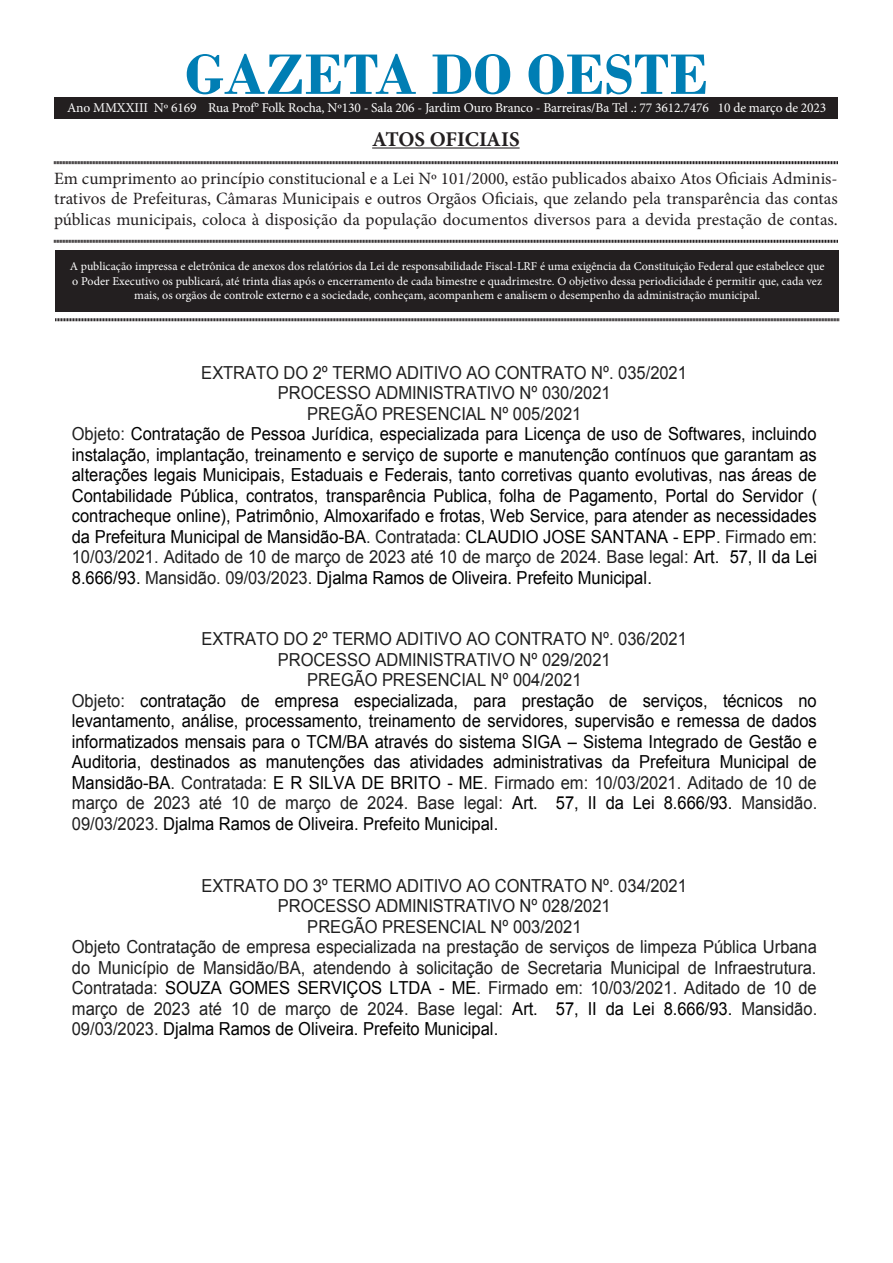
<style>
.page{position:relative;width:893px;height:1263px;background:#fff}
.page>*{position:absolute;margin:0;border:0;box-sizing:border-box;transform-origin:0 0}
.t1{font:700 60px "Bodoni";color:#007eb4}
.t2{font:700 21px "Minion Pro";letter-spacing:-.005em;color:#231f20}
.t3{font:18px "Arial";color:#000;scale:.92 1}
.t4{font:18px "Arial";color:#202020;scale:.92 1}
.t5{font:17.25px/20.7px "Minion Pro";color:#231f20;text-align:justify}
.t6{font:13.5px "Minion Pro";letter-spacing:-.01em;color:#fff}
.t7{font:12px/14.4px "Minion Pro";color:#fff;text-align:center}
.s1{color:#202020}
.s2{color:#000}
.s3{font-style:inherit}
</style>
<div class="page">
<div style="left:55px;top:250px;width:784px;height:61px;background:#231f20"></div>
<hr style="left:372px;top:147px;width:148px;height:2px;background:#231f20">
<svg style="left:54px;top:161px;width:784px;height:4px;background:#908e8e"></svg>
<svg style="left:54px;top:239px;width:784px;height:4px;background:#908e8e"></svg>
<svg style="left:55px;top:318px;width:784px;height:4px;background:#908e8e"></svg>
<div style="left:54px;top:98px;width:784px;height:20px;background:#231f20"></div>
<p class="t1" style="left:185px;top:39px;width:525px">GAZETA DO OESTE</p>
<p class="t2" style="left:372px;top:124px;width:149px">ATOS OFICIAIS</p>
<p class="t5" style="left:54px;top:168px;width:785px">Em cumprimento ao princípio constitucional e a Lei Nº 101/2000, estão publicados abaixo Atos Oficiais Adminis&shy;trativos de Prefeituras, Câmaras Municipais e outros Orgãos Oficiais, que zelando pela transparência das contas públicas municipais, coloca à disposição da população documentos diversos para a devida prestação de contas.</p>
<p class="t7" style="left:70px;top:259px;width:756px">A publicação impressa e eletrônica de anexos dos relatórios da Lei de responsabilidade Fiscal-LRF é uma exigência da Constituição Federal que estabelece que o Poder Executivo os publicará, até trinta dias após o encerramento de cada bimestre e quadrimestre. O objetivo dessa periodicidade é permitir que, cada vez mais, os orgãos de controle externo e a sociedade, conheçam, acompanhem e analisem o desempenho da administração municipal.</p>
<p class="t6" style="left:67px;top:98px;width:761px">Ano MMXXIII Nº 6169 Rua Prof° Folk Rocha, Nº130 - Sala 206 - Jardim Ouro Branco - Barreiras/Ba Tel .: 77 3612.7476 10 de março de 2023</p>
<p class="t4" style="left:201px;top:360px;width:529px">EXTRATO DO 2º TERMO ADITIVO AO CONTRATO Nº. 035/2021</p>
<p class="t4" style="left:278px;top:381px;width:363px">PROCESSO ADMINISTRATIVO Nº 030/2021</p>
<p class="t4" style="left:307px;top:401px;width:300px">PREGÃO PRESENCIAL Nº 005/2021</p>
<p class="t3" style="left:72px;top:422px;width:811px"><span class="s1">Objeto:</span> Contratação de Pessoa Jurídica, especializada para Licença de uso de Softwares, incluindo</p>
<p class="t3" style="left:72px;top:443px;width:811px">instalação, implantação, treinamento e serviço de suporte e manutenção contínuos que garantam as</p>
<p class="t3" style="left:72px;top:463px;width:811px">alterações legais Municipais, Estaduais e Federais, tanto corretivas quanto evolutivas, nas áreas de</p>
<p class="t3" style="left:72px;top:484px;width:812px">Contabilidade Pública, contratos, transparência Publica, folha de Pagamento, Portal do Servidor (</p>
<p class="t3" style="left:72px;top:504px;width:811px">contracheque online), Patrimônio, Almoxarifado e frotas, Web Service, para atender as necessidades</p>
<p class="t3" style="left:72px;top:524px;width:812px">da Prefeitura Municipal de Mansidão-BA<span class="s1">. Contratada:</span> CLAUDIO JOSE SANTANA - EPP<span class="s1">. Firmado em:</span></p>
<p class="t4" style="left:72px;top:545px;width:811px">10/03/2021. Aditado de 10 de março de 2023 até 10 de março de 2024. Base legal: <span class="s2">Art. 57, II da Lei</span></p>
<p class="t3" style="left:72px;top:565px;width:632px">8.666/93. <span class="s1">Mansidão. 09/03/2023.</span> Djalma Ramos de Oliveira. Prefeito Municipal.</p>
<p class="t4" style="left:201px;top:627px;width:529px">EXTRATO DO 2º TERMO ADITIVO AO CONTRATO Nº. 036/2021</p>
<p class="t4" style="left:278px;top:648px;width:363px">PROCESSO ADMINISTRATIVO Nº 029/2021</p>
<p class="t4" style="left:307px;top:668px;width:300px">PREGÃO PRESENCIAL Nº 004/2021</p>
<p class="t3" style="left:72px;top:689px;width:811px"><span class="s1">Objeto:</span> contratação de empresa especializada, para prestação de serviços, técnicos no</p>
<p class="t3" style="left:72px;top:709px;width:811px">levantamento, análise, processamento, treinamento de servidores, supervisão e remessa de dados</p>
<p class="t3" style="left:72px;top:730px;width:812px">informatizados mensais para o TCM/BA através do sistema SIGA <span class="s3">–</span> Sistema Integrado de Gestão e</p>
<p class="t3" style="left:72px;top:750px;width:811px">Auditoria, destinados as manutenções das atividades administrativas da Prefeitura Municipal de</p>
<p class="t4" style="left:72px;top:771px;width:811px"><span class="s2">Mansidão-BA</span>. Contratada: <span class="s2">E R SILVA DE BRITO - ME</span>. Firmado em: 10/03/2021. Aditado de 10 de</p>
<p class="t4" style="left:72px;top:791px;width:812px">março de 2023 até 10 de março de 2024. Base legal: <span class="s2">Art. 57, II da Lei 8.666/93.</span> Mansidão.</p>
<p class="t3" style="left:72px;top:812px;width:465px"><span class="s1">09/03/2023.</span> Djalma Ramos de Oliveira. Prefeito Municipal.</p>
<p class="t4" style="left:201px;top:873px;width:529px">EXTRATO DO 3º TERMO ADITIVO AO CONTRATO Nº. 034/2021</p>
<p class="t4" style="left:278px;top:894px;width:363px">PROCESSO ADMINISTRATIVO Nº 028/2021</p>
<p class="t4" style="left:307px;top:914px;width:300px">PREGÃO PRESENCIAL Nº 003/2021</p>
<p class="t4" style="left:72px;top:935px;width:811px">Objeto Contratação de empresa especializada na prestação de serviços de limpeza Pública Urbana</p>
<p class="t4" style="left:72px;top:955px;width:811px">do Município de Mansidão/BA, atendendo à solicitação de Secretaria Municipal de Infraestrutura.</p>
<p class="t4" style="left:72px;top:976px;width:811px">Contratada: <span class="s2">SOUZA GOMES SERVIÇOS LTDA - ME</span>. Firmado em: 10/03/2021. Aditado de 10 de</p>
<p class="t4" style="left:72px;top:996px;width:812px">março de 2023 até 10 de março de 2024. Base legal: <span class="s2">Art. 57, II da Lei 8.666/93.</span> Mansidão.</p>
<p class="t3" style="left:72px;top:1017px;width:465px"><span class="s1">09/03/2023.</span> Djalma Ramos de Oliveira. Prefeito Municipal.</p>
</div>
